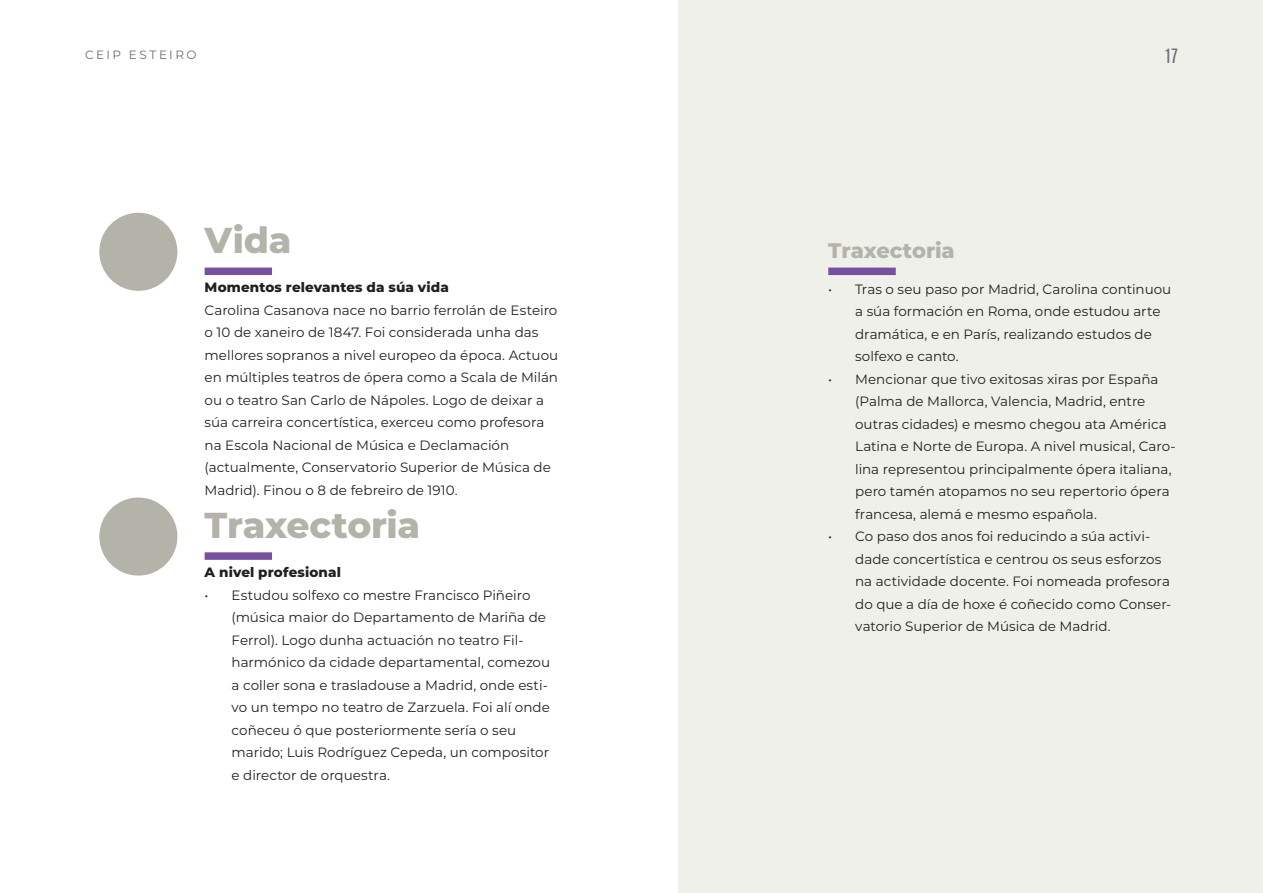
<style>
.page{position:relative;width:1263px;height:893px;background:#fff}
.page>*{position:absolute;margin:0;border:0;box-sizing:border-box;transform-origin:0 0}
.Box_09_Text_01{font:800 36px "Montserrat";letter-spacing:-.005em;color:#b3b3aa}
.Box_09_Text_01-2{font:800 21px "Montserrat";letter-spacing:-.005em;color:#b3b3aa}
.t1{font:16.5px "Antonio";color:#6c6d70}
.Box_09_Plus_B{font:13.5px/22.5px "Montserrat";color:#231f20}
.Box_09_Bold{font:800 13.5px "Montserrat";letter-spacing:.01em;color:#231f20}
.t2{font:12px "Montserrat";letter-spacing:.2em;color:#6c6d70}
</style>
<div class="page">
<div style="left:99px;top:213px;width:78px;height:78px;background:#b3b3aa;border-radius:50%"></div>
<div style="left:99px;top:497px;width:78px;height:79px;background:#b3b3aa;border-radius:50%"></div>
<div style="left:679px;top:0;width:584px;height:893px;background:#eff0ea"></div>
<div style="left:205px;top:268px;width:67px;height:7px;background:#7850a0"></div>
<div style="left:828px;top:268px;width:68px;height:7px;background:#7850a0"></div>
<div style="left:205px;top:552px;width:67px;height:8px;background:#7850a0"></div>
<p class="t2" style="left:85px;top:46px;width:113px">CEIP ESTEIRO</p>
<p class="t1" style="left:1165px;top:43px;width:14px">17</p>
<p class="Box_09_Text_01" style="left:205px;top:214px;width:88px">Vida</p>
<p class="Box_09_Bold" style="left:205px;top:278px;width:246px">Momentos relevantes da súa vida</p>
<p class="Box_09_Plus_B" style="left:205px;top:298px;width:355px">Carolina Casanova nace no barrio ferrolán de Esteiro o 10 de xaneiro de 1847. Foi considerada unha das mellores sopranos a nivel europeo da época. Actuou en múltiples teatros de ópera como a Scala de Milán ou o teatro San Carlo de Nápoles. Logo de deixar a súa carreira concertística, exerceu como profesora na Escola Nacional de Música e Declamación (actualmente, Conservatorio Superior de Música de Madrid). Finou o 8 de febreiro de 1910.</p>
<p class="Box_09_Text_01" style="left:205px;top:498px;width:217px">Traxectoria</p>
<p class="Box_09_Bold" style="left:205px;top:562px;width:138px">A nivel profesional</p>
<p class="Box_09_Plus_B" style="left:232px;top:583px;width:320px;text-indent:-27px">• Estudou solfexo co mestre Francisco Piñeiro (música maior do Departamento de Mariña de Ferrol). Logo dunha actuación no teatro Fil&shy;harmónico da cidade departamental, comezou a coller sona e trasladouse a Madrid, onde esti&shy;vo un tempo no teatro de Zarzuela. Foi alí onde coñeceu ó que posteriormente sería o seu marido; Luis Rodríguez Cepeda, un compositor e director de orquestra.</p>
<p class="Box_09_Text_01-2" style="left:828px;top:235px;width:128px">Traxectoria</p>
<p class="Box_09_Plus_B" style="left:855px;top:277px;width:318px;text-indent:-27px">• Tras o seu paso por Madrid, Carolina continuou a súa formación en Roma, onde estudou arte dramática, e en París, realizando estudos de solfexo e canto.</p>
<p class="Box_09_Plus_B" style="left:855px;top:367px;width:322px;text-indent:-27px">• Mencionar que tivo exitosas xiras por España (Palma de Mallorca, Valencia, Madrid, entre outras cidades) e mesmo chegou ata América Latina e Norte de Europa. A nivel musical, Caro&shy;lina representou principalmente ópera italiana, pero tamén atopamos no seu repertorio ópera francesa, alemá e mesmo española.</p>
<p class="Box_09_Plus_B" style="left:855px;top:525px;width:318px;text-indent:-27px">• Co paso dos anos foi reducindo a súa activi&shy;dade concertística e centrou os seus esforzos na actividade docente. Foi nomeada profesora do que a día de hoxe é coñecido como Conser&shy;vatorio Superior de Música de Madrid.</p>
</div>
